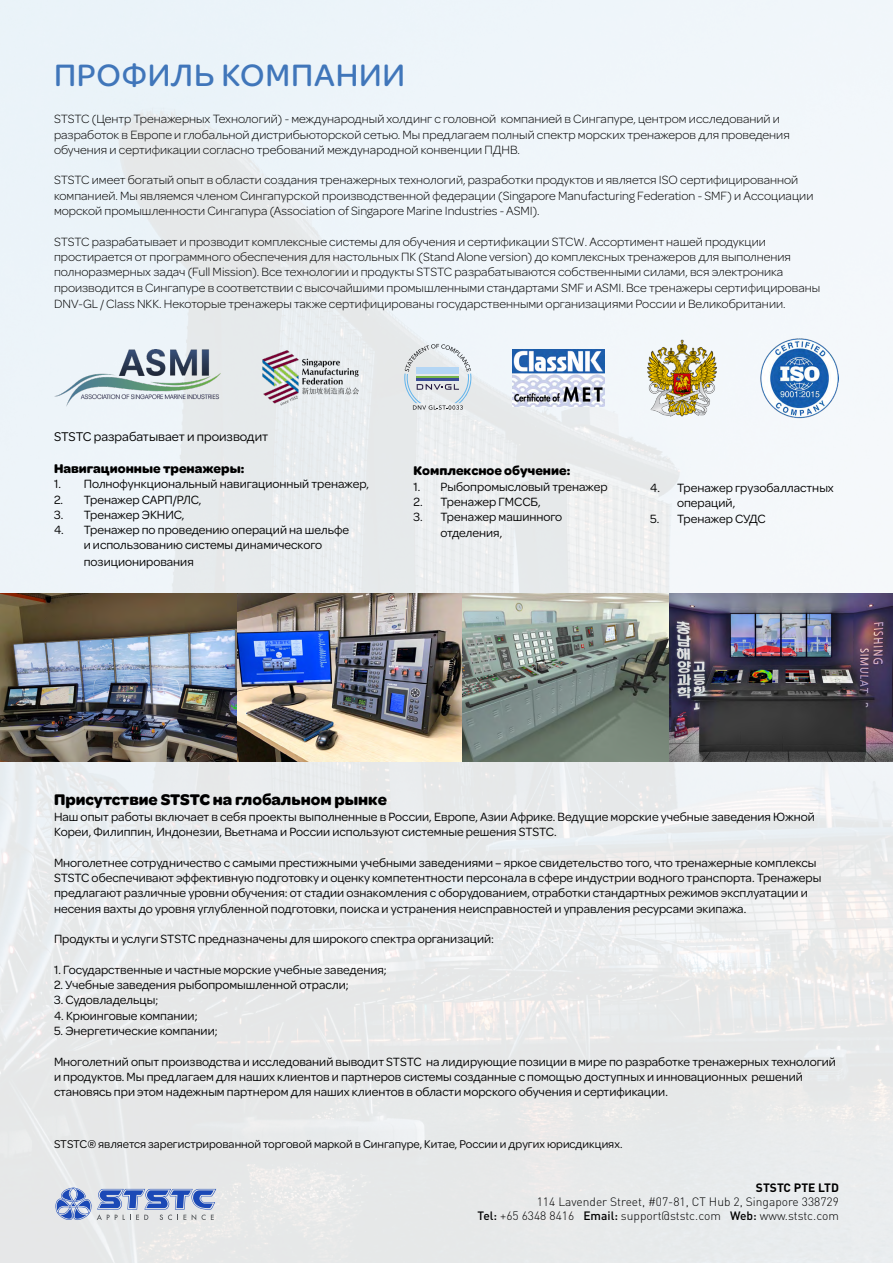
<style>
.page{position:relative;width:893px;height:1263px;background:#fff}
.page>*{position:absolute;margin:0;border:0;box-sizing:border-box;transform-origin:0 0}
.t1{font:500 33px "Omnes Cyrillic";letter-spacing:.025em;color:#4076ba}
.t2{font:700 16.5px "Omnes Cyrillic";color:#000}
.t3{font:700 13.5px "Omnes Cyrillic";color:#000}
.t4{font:13.5px "Omnes Cyrillic";color:#000}
.t5{font:12.75px/15.3px "Omnes Cyrillic";color:#000}
.t6{font:300 12.75px/15.3px "Omnes Cyrillic";color:#000}
.t7{font:300 12px/14.4px "DIN";color:#000;text-align:right}
.t8{font:12px "Omnes Cyrillic";color:#000}
.t9{font:700 12px "DIN";color:#000}
.s1{font-weight:500}
</style>
<div class="page">
<img style="left:0;top:0;width:893px;height:1263px">
<img style="left:461px;top:594px;width:246px;height:168px">
<svg style="left:55px;top:1187px;width:161px;height:33px;background:#9eaed4"></svg>
<img style="left:0;top:594px;width:237px;height:168px">
<img style="left:237px;top:594px;width:224px;height:168px">
<img style="left:669px;top:594px;width:224px;height:167px">
<img style="left:54px;top:349px;width:166px;height:58px">
<img style="left:256px;top:348px;width:107px;height:59px">
<img style="left:513px;top:349px;width:91px;height:58px">
<img style="left:640px;top:335px;width:85px;height:85px">
<svg style="left:404px;top:344px;width:67px;height:66px;background:#cdd6dc"></svg>
<img style="left:760px;top:338px;width:79px;height:80px">
<h1 class="t1" style="left:54px;top:57px;width:353px">ПРОФИЛЬ КОМПАНИИ</h1>
<p class="t6" style="left:54px;top:111px;width:737px">STSTC (Центр Тренажерных Технологий) - международный холдинг с головной компанией в Сингапуре, центром исследований и разработок в Европе и глобальной дистрибьюторской сетью. Мы предлагаем полный спектр морских тренажеров для проведения обучения и сертификации согласно требований международной конвенции ПДНВ.</p>
<p class="t6" style="left:54px;top:173px;width:761px">STSTC имеет богатый опыт в области создания тренажерных технологий, разработки продуктов и является ISO сертифицированной компанией. Мы являемся членом Сингапурской производственной федерации (Singapore Manufacturing Federation - SMF) и Ассоциации морской промышленности Сингапура (Association of Singapore Marine Industries - ASMI).</p>
<p class="t6" style="left:54px;top:234px;width:768px">STSTC разрабатывает и прозводит комплексные системы для обучения и сертификации STCW. Ассортимент нашей продукции простирается от программного обеспечения для настольных ПК (Stand Alone version) до комплексных тренажеров для выполнения полноразмерных задач (Full Mission). Все технологии и продукты STSTC разрабатываются собственными силами, вся электроника производится в Сингапуре в соответствии с высочайшими промышленными стандартами SMF и ASMI. Все тренажеры сертифицированы DNV-GL / Class NKK. Некоторые тренажеры также сертифицированы государственными организациями России и Великобритании.</p>
<p class="t4" style="left:54px;top:429px;width:216px">STSTC разрабатывает и производит</p>
<p class="t3" style="left:54px;top:461px;width:192px">Навигационные тренажеры:</p>
<p class="t5" style="left:54px;top:476px;width:317px">1. Полнофункциональный навигационный тренажер,</p>
<p class="t5" style="left:54px;top:492px;width:149px">2. Тренажер САРП/РЛС,</p>
<p class="t5" style="left:54px;top:507px;width:132px">3. Тренажер ЭКНИС,</p>
<p class="t5" style="left:84px;top:522px;width:267px;line-height:15.8px;text-indent:-30px">4. Тренажер по проведению операций на шельфе и использованию системы динамического позиционирования</p>
<p class="t3" style="left:414px;top:463px;width:158px">Комплексное обучение:</p>
<p class="t5" style="left:414px;top:479px;width:196px">1. Рыбопромысловый тренажер</p>
<p class="t5" style="left:414px;top:494px;width:129px">2. Тренажер ГМССБ,</p>
<p class="t5" style="left:441px;top:509px;width:123px;text-indent:-27px">3. Тренажер машинного отделения,</p>
<p class="t5" style="left:677px;top:480px;width:158px;text-indent:-27px">4. Тренажер грузобалластных операций,</p>
<p class="t5" style="left:650px;top:511px;width:117px">5. Тренажер СУДС</p>
<p class="t2" style="left:54px;top:790px;width:335px">Присутствие STSTC на глобальном рынке</p>
<p class="t5" style="left:54px;top:809px;width:762px">Наш опыт работы включает в себя проекты выполненные в России, Европе, Азии Африке. Ведущие морские учебные заведения Южной<br>Кореи, Филиппин, Индонезии, Вьетнама и России используют системные решения STSTC.</p>
<p class="t5" style="left:54px;top:855px;width:769px">Многолетнее сотрудничество с самыми престижными учебными заведениями – яркое свидетельство того, что тренажерные комплексы STSTC обеспечивают эффективную подготовку и оценку компетентности персонала в сфере индустрии водного транспорта. Тренажеры предлагают различные уровни обучения: от стадии ознакомления с оборудованием, отработки стандартных режимов эксплуатации и несения вахты до уровня углубленной подготовки, поиска и устранения неисправностей и управления ресурсами экипажа.</p>
<p class="t5" style="left:54px;top:931px;width:442px">Продукты и услуги STSTC предназначены для широкого спектра организаций:</p>
<p class="t5" style="left:54px;top:962px;width:334px">1. Государственные и частные морские учебные заведения;</p>
<p class="t5" style="left:54px;top:977px;width:296px">2. Учебные заведения рыбопромышленной отрасли;</p>
<p class="t5" style="left:54px;top:992px;width:106px">3. Судовладельцы;</p>
<p class="t5" style="left:54px;top:1008px;width:145px">4. Крюинговые компании;</p>
<p class="t5" style="left:54px;top:1023px;width:165px">5. Энергетические компании;</p>
<p class="t5" style="left:54px;top:1054px;width:783px">Многолетний опыт производства и исследований выводит STSTC на лидирующие позиции в мире по разработке тренажерных технологий и продуктов. Мы предлагаем для наших клиентов и партнеров системы созданные с помощью доступных и инновационных решений становясь при этом надежным партнером для наших клиентов в области морского обучения и сертификации.</p>
<p class="t8" style="left:54px;top:1137px;width:570px">STSTC® является зарегистрированной торговой маркой в Сингапуре, Китае, России и других юрисдикциях.</p>
<p class="t9" style="left:756px;top:1179px;width:85px">STSTC PTE LTD</p>
<p class="t7" style="left:477px;top:1194px;width:363px">114 Lavender Street, #07-81, CT Hub 2, Singapore 338729<br><span class="s1">Tel:</span> +65 6348 8416 <span class="s1">Email:</span> support@ststc.com <span class="s1">Web:</span> www.ststc.com</p>
</div>
